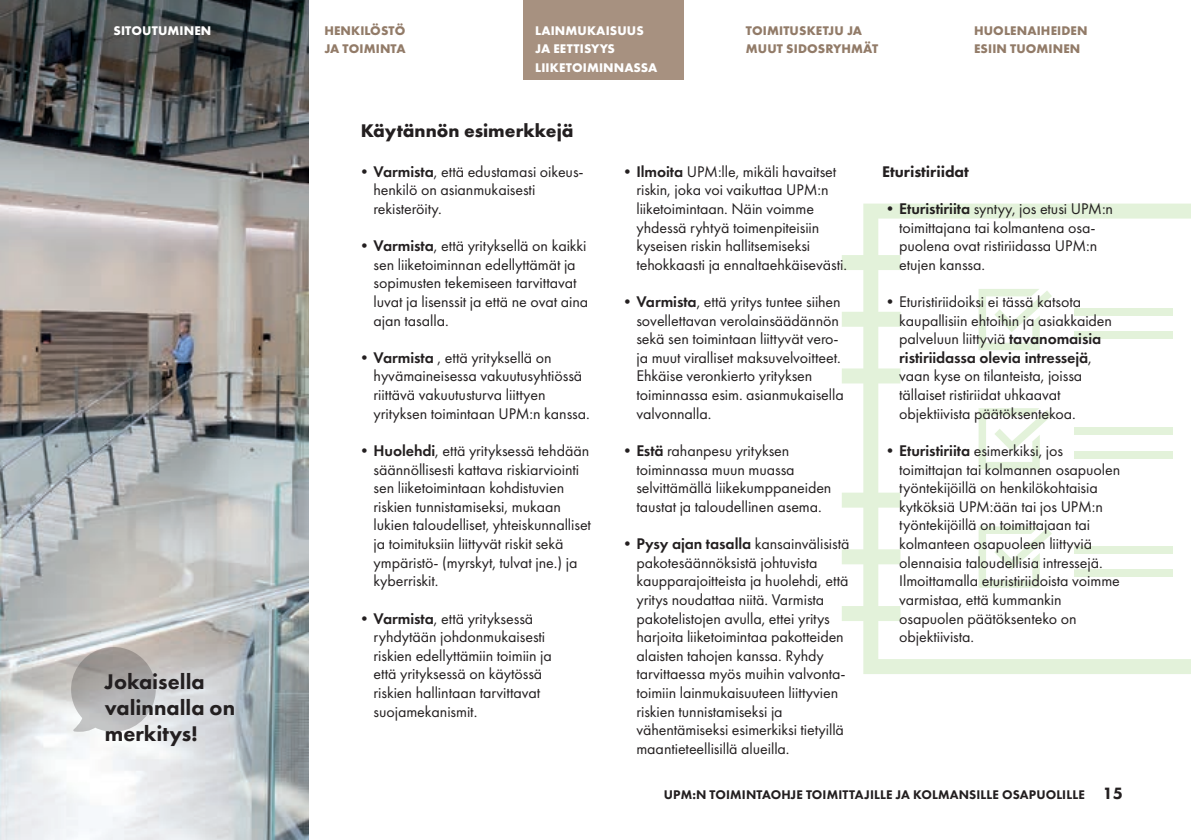
<style>
.page{position:relative;width:1191px;height:840px;background:#fff}
.page>*{position:absolute;margin:0;border:0;box-sizing:border-box;transform-origin:0 0}
.QUOTE{font:800 22px/26px "Futura PT";color:#231f20}
.BODY_bullets_heading{font:700 19px "Futura PT";color:#231f20}
.t1{font:16px/18.6px "Futura PT";letter-spacing:-.005em;color:#231f20}
.BODY_bullets_heading-2{font:800 16px "Futura PT";letter-spacing:-.005em;color:#231f20}
.NAVIGATION{font:700 13px/18px "Futura PT";letter-spacing:.01em;color:#927b68}
.t2{font:800 13px "Futura PT";letter-spacing:.01em;color:#231f20}
.NAVIGATION-2{font:700 13px/18px "Futura PT";letter-spacing:.01em;color:#fff}
.s1{font-weight:600}
.s2{font-size:17px}
</style>
<div class="page">
<img style="left:0;top:0;width:308px;height:839px">
<svg style="left:842px;top:203px;width:349px;height:470px"></svg>
<svg style="left:70px;top:646px;width:88px;height:85px;background:#b6b4b4"></svg>
<div style="left:524px;top:0;width:160px;height:79px;background:#a79180"></div>
<p class="NAVIGATION" style="left:324px;top:22px;width:83px">HENKILÖSTÖ<br>JA TOIMINTA</p>
<p class="NAVIGATION-2" style="left:113px;top:22px;width:99px">SITOUTUMINEN</p>
<p class="NAVIGATION" style="left:746px;top:22px;width:134px">TOIMITUSKETJU JA<br>MUUT SIDOSRYHMÄT</p>
<p class="NAVIGATION" style="left:974px;top:22px;width:115px">HUOLENAIHEIDEN<br>ESIIN TUOMINEN</p>
<p class="NAVIGATION-2" style="left:535px;top:22px;width:124px">LAINMUKAISUUS<br>JA EETTISYYS<br>LIIKETOIMINNASSA</p>
<p class="QUOTE" style="left:105px;top:667px;width:132px">Jokaisella valinnalla on merkitys!</p>
<p class="BODY_bullets_heading" style="left:361px;top:118px;width:214px">Käytännön esimerkkejä</p>
<p class="t1" style="left:373px;top:162px;width:211px;text-indent:-17px">•<span class="s1">Varmista</span>, että edustamasi oikeus&shy;henkilö on asianmukaisesti rekisteröity.</p>
<p class="t1" style="left:373px;top:236px;width:216px;text-indent:-17px">•<span class="s1">Varmista</span>, että yrityksellä on kaikki sen liiketoiminnan edellyttämät ja sopimusten tekemiseen tarvittavat luvat ja lisenssit ja että ne ovat aina ajan tasalla.</p>
<p class="t1" style="left:373px;top:348px;width:218px;text-indent:-17px">•<span class="s1">Varmista</span> , että yrityksellä on hyvämaineisessa vakuutusyhtiössä riittävä vakuutusturva liittyen yrityksen toimintaan UPM:n kanssa.</p>
<p class="t1" style="left:373px;top:441px;width:219px;text-indent:-17px">•<span class="s1">Huolehdi</span>, että yrityksessä tehdään säännöllisesti kattava riskiarviointi sen liiketoimintaan kohdistuvien riskien tunnistamiseksi, mukaan lukien taloudelliset, yhteiskunnalliset ja toimituksiin liittyvät riskit sekä ympäristö- (myrskyt, tulvat jne.) ja kyberriskit.</p>
<p class="t1" style="left:373px;top:608px;width:180px;text-indent:-17px">•<span class="s1">Varmista</span>, että yrityksessä ryhdytään johdonmukaisesti riskien edellyttämiin toimiin ja että yrityksessä on käytössä riskien hallintaan tarvittavat suojamekanismit.</p>
<p class="t1" style="left:636px;top:162px;width:212px;text-indent:-17px">•<span class="s1">Ilmoita</span> UPM:lle, mikäli havaitset riskin, joka voi vaikuttaa UPM:n liiketoimintaan. Näin voimme yhdessä ryhtyä toimenpiteisiin kyseisen riskin hallitsemiseksi tehokkaasti ja ennaltaehkäisevästi.</p>
<p class="t1" style="left:636px;top:292px;width:209px;text-indent:-17px">•<span class="s1">Varmista</span>, että yritys tuntee siihen sovellettavan verolainsäädännön sekä sen toimintaan liittyvät vero&shy;ja muut viralliset maksuvelvoitteet.<br>Ehkäise veronkierto yrityksen toiminnassa esim. asianmukaisella valvonnalla.</p>
<p class="t1" style="left:636px;top:441px;width:196px;text-indent:-17px">•<span class="s1">Estä</span> rahanpesu yrityksen toiminnassa muun muassa selvittämällä liikekumppaneiden taustat ja taloudellinen asema.</p>
<p class="t1" style="left:636px;top:534px;width:215px;text-indent:-17px">•<span class="s1">Pysy ajan tasalla</span> kansainvälisistä pakotesäännöksistä johtuvista kaupparajoitteista ja huolehdi, että yritys noudattaa niitä. Varmista pakotelistojen avulla, ettei yritys harjoita liiketoimintaa pakotteiden alaisten tahojen kanssa. Ryhdy tarvittaessa myös muihin valvonta&shy;toimiin lainmukaisuuteen liittyvien riskien tunnistamiseksi ja vähentämiseksi esimerkiksi tietyillä maantieteellisillä alueilla.</p>
<p class="BODY_bullets_heading-2" style="left:882px;top:161px;width:88px">Eturistiriidat</p>
<p class="t1" style="left:899px;top:199px;width:215px;text-indent:-17px">•<span class="s1">Eturistiriita</span> syntyy, jos etusi UPM:n toimittajana tai kolmantena osa&shy;puolena ovat ristiriidassa UPM:n etujen kanssa.</p>
<p class="t1" style="left:899px;top:292px;width:214px;text-indent:-17px">•Eturistiriidoiksi ei tässä katsota kaupallisiin ehtoihin ja asiakkaiden palveluun liittyviä <span class="s1">tavanomaisia ristiriidassa olevia intressejä</span>, vaan kyse on tilanteista, joissa tällaiset ristiriidat uhkaavat objektiivista päätöksentekoa.</p>
<p class="t1" style="left:899px;top:441px;width:222px;text-indent:-17px">•<span class="s1">Eturistiriita</span> esimerkiksi, jos toimittajan tai kolmannen osapuolen työntekijöillä on henkilökohtaisia kytköksiä UPM:ään tai jos UPM:n työntekijöillä on toimittajaan tai kolmanteen osapuoleen liittyviä olennaisia taloudellisia intressejä.<br>Ilmoittamalla eturistiriidoista voimme varmistaa, että kummankin osapuolen päätöksenteko on objektiivista.</p>
<p class="t2" style="left:664px;top:786px;width:460px">UPM:N TOIMINTAOHJE TOIMITTAJILLE JA KOLMANSILLE OSAPUOLILLE <span class="s2">15</span></p>
</div>
